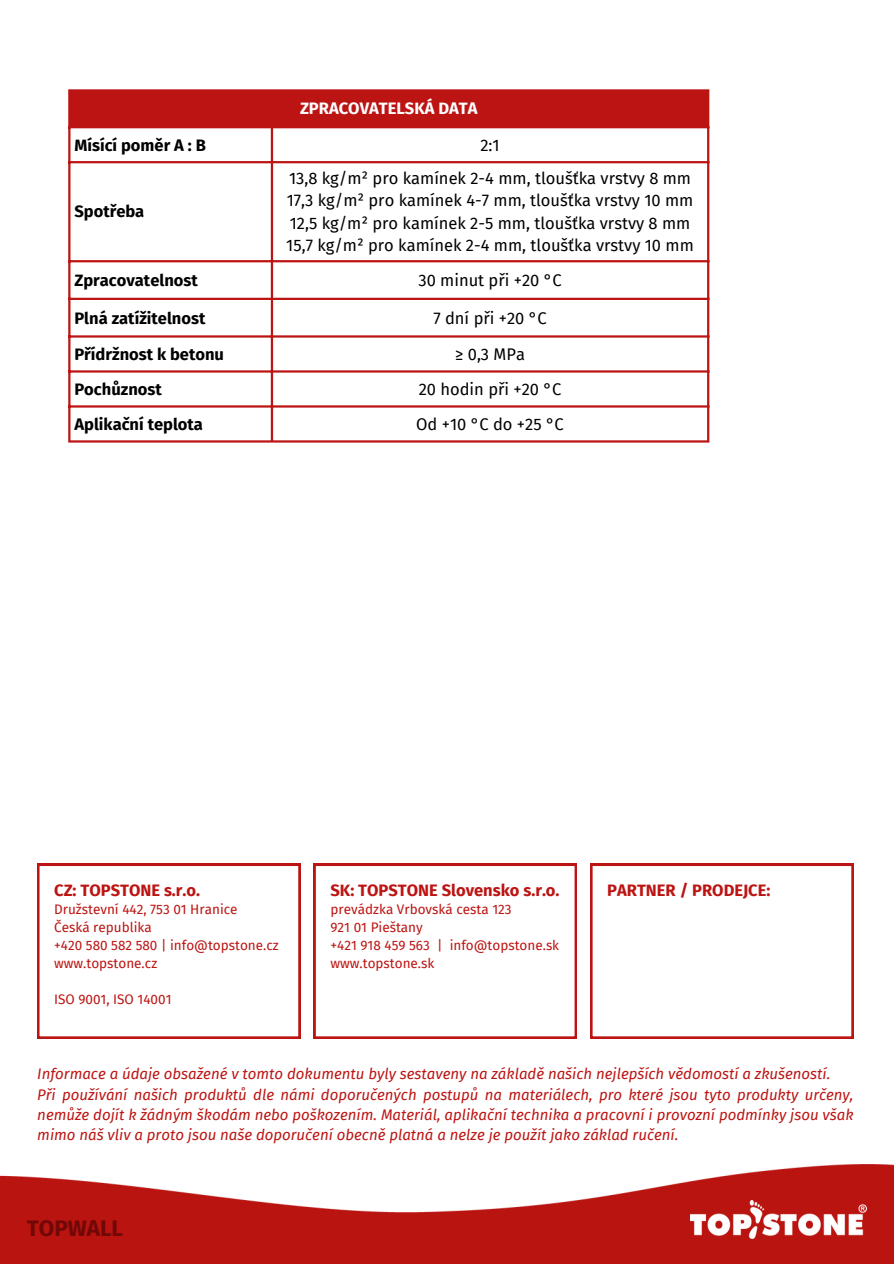
<style>
.page{position:relative;width:894px;height:1264px;background:#fff}
.page>*{position:absolute;margin:0;border:0;box-sizing:border-box;transform-origin:0 0}
.t1{font:700 22.35px "Fira Sans";color:#700807}
.t2{font:16.5px "Fira Sans";color:#000}
.t3{font:700 16.5px "Fira Sans";color:#000}
.t4{font:700 16.5px "Fira Sans";color:#bc1412}
.t5{font:700 16.5px "Fira Sans";color:#fff}
.t6{font:italic 15px/20.2px "Fira Sans";color:#bc1412}
.t7{font:13.5px/18px "Fira Sans";color:#bc1412}
</style>
<div class="page">
<img style="left:0;top:1164px;width:893px;height:99px">
<img style="left:690px;top:1200px;width:176px;height:38px">
<svg style="left:37px;top:863px;width:263px;height:175px"></svg>
<svg style="left:313px;top:863px;width:263px;height:175px"></svg>
<svg style="left:590px;top:863px;width:263px;height:175px"></svg>
<div style="left:69px;top:90px;width:639px;height:37px;background:#bc1413"></div>
<hr style="left:68px;top:92px;width:2px;height:348px;background:#bc1413">
<hr style="left:271px;top:128px;width:2px;height:312px;background:#bc1413">
<hr style="left:707px;top:92px;width:2px;height:348px;background:#bc1413">
<hr style="left:68px;top:89px;width:641px;height:3px;background:#bc1413">
<hr style="left:68px;top:126px;width:641px;height:2px;background:#bc1413">
<hr style="left:68px;top:161px;width:641px;height:2px;background:#bc1413">
<hr style="left:68px;top:260px;width:641px;height:2px;background:#bc1413">
<hr style="left:68px;top:298px;width:641px;height:2px;background:#bc1413">
<hr style="left:68px;top:335px;width:641px;height:2px;background:#bc1413">
<hr style="left:68px;top:370px;width:641px;height:2px;background:#bc1413">
<hr style="left:68px;top:405px;width:641px;height:2px;background:#bc1413">
<hr style="left:68px;top:440px;width:641px;height:2px;background:#bc1413">
<p class="t5" style="left:300px;top:99px;width:179px">ZPRACOVATELSKÁ DATA</p>
<p class="t3" style="left:74px;top:135px;width:133px">Mísící poměr A : B</p>
<p class="t2" style="left:480px;top:135px;width:21px">2:1</p>
<p class="t3" style="left:74px;top:202px;width:71px">Spotřeba</p>
<p class="t2" style="left:289px;top:168px;width:403px">13,8 kg/m² pro kamínek 2-4 mm, tloušťka vrstvy 8 mm</p>
<p class="t2" style="left:286px;top:191px;width:408px">17,3 kg/m² pro kamínek 4-7 mm, tloušťka vrstvy 10 mm</p>
<p class="t2" style="left:290px;top:213px;width:402px">12,5 kg/m² pro kamínek 2-5 mm, tloušťka vrstvy 8 mm</p>
<p class="t2" style="left:286px;top:236px;width:409px">15,7 kg/m² pro kamínek 2-4 mm, tloušťka vrstvy 10 mm</p>
<p class="t3" style="left:74px;top:270px;width:125px">Zpracovatelnost</p>
<p class="t2" style="left:418px;top:270px;width:145px">30 minut při +20 °C</p>
<p class="t3" style="left:74px;top:308px;width:132px">Plná zatížitelnost</p>
<p class="t2" style="left:433px;top:308px;width:115px">7 dní při +20 °C</p>
<p class="t3" style="left:74px;top:345px;width:151px">Přídržnost k betonu</p>
<p class="t2" style="left:455px;top:345px;width:71px">≥ 0,3 MPa</p>
<h3 class="t3" style="left:74px;top:379px;width:89px">Pochůznost</h3>
<p class="t2" style="left:418px;top:379px;width:144px">20 hodin při +20 °C</p>
<h1 class="t3" style="left:74px;top:414px;width:130px">Aplikační teplota</h1>
<p class="t2" style="left:416px;top:414px;width:149px">Od +10 °C do +25 °C</p>
<p class="t4" style="left:54px;top:880px;width:147px">CZ: TOPSTONE s.r.o.</p>
<p class="t7" style="left:54px;top:900px;width:185px">Družstevní 442, 753 01 Hranice</p>
<p class="t7" style="left:54px;top:918px;width:99px">Česká republika</p>
<p class="t7" style="left:54px;top:936px;width:226px">+420 580 582 580 | info@topstone.cz www.topstone.cz</p>
<p class="t7" style="left:54px;top:990px;width:119px">ISO 9001, ISO 14001</p>
<p class="t4" style="left:330px;top:880px;width:230px">SK: TOPSTONE Slovensko s.r.o.</p>
<p class="t7" style="left:330px;top:900px;width:182px">prevádzka Vrbovská cesta 123</p>
<p class="t7" style="left:330px;top:918px;width:94px">921 01 Pieštany</p>
<p class="t7" style="left:330px;top:936px;width:230px">+421 918 459 563 | info@topstone.sk www.topstone.sk</p>
<p class="t4" style="left:607px;top:880px;width:165px">PARTNER / PRODEJCE:</p>
<p class="t6" style="left:37px;top:1064px;width:817px">Informace a údaje obsažené v tomto dokumentu byly sestaveny na základě našich nejlepších vědomostí a zkušeností.<br>Při používání našich produktů dle námi doporučených postupů na materiálech, pro které jsou tyto produkty určeny, nemůže dojít k žádným škodám nebo poškozením. Materiál, aplikační technika a pracovní i provozní podmínky jsou však mimo náš vliv a proto jsou naše doporučení obecně platná a nelze je použít jako základ ručení.</p>
<p class="t1" style="left:27px;top:1215px;width:98px">TOPWALL</p>
</div>
